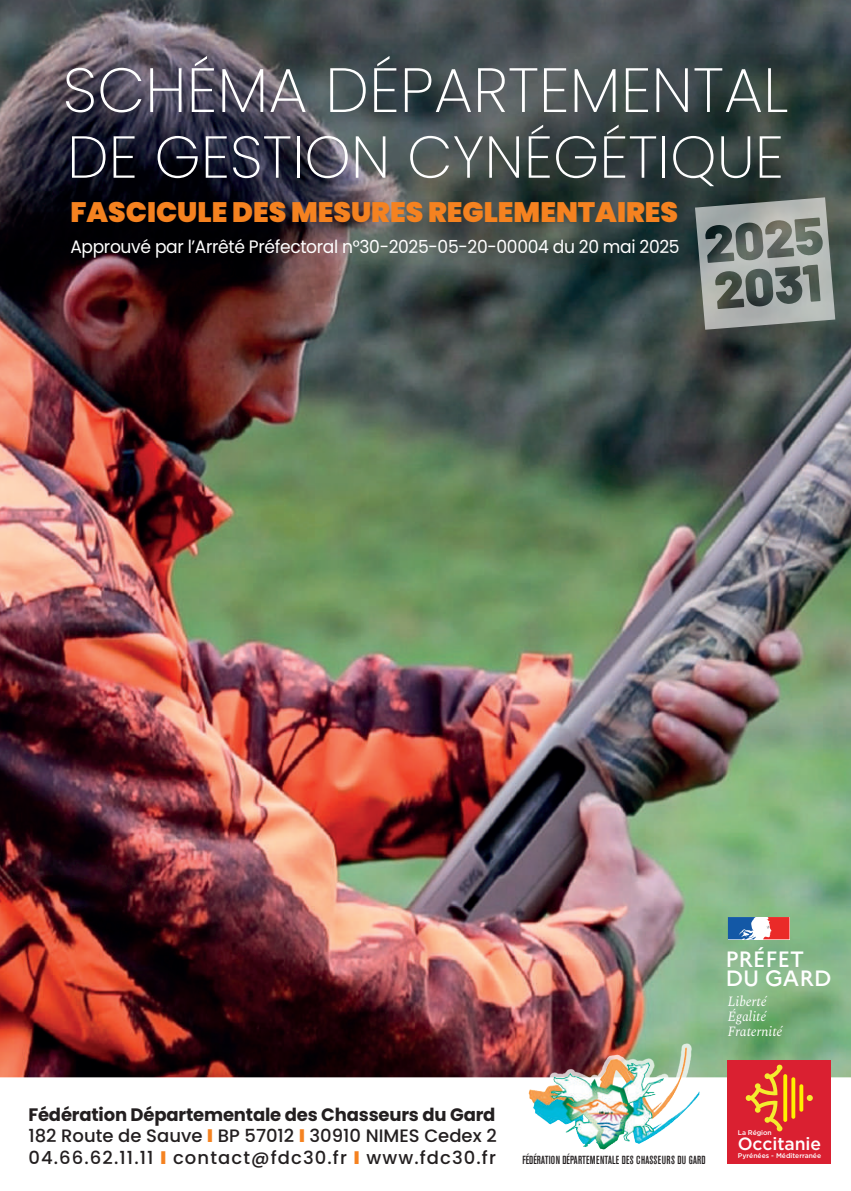
<style>
.page{position:relative;width:851px;height:1191px;background:#fff}
.page>*{position:absolute;margin:0;border:0;box-sizing:border-box;transform-origin:0 0}
.t1{font:200 62.4px "Poppins";color:#fff}
.t2{font:200 59px "Poppins";color:#fff}
.t3{font:900 28.2px "Poppins";color:#f58220}
.t4{font:500 22.2px/19.6px "Marianne";color:#fff}
.t5{font:500 18px/21.6px "Poppins";letter-spacing:.06em;color:#231f20;text-align:justify}
.t6{font:18px "Poppins";letter-spacing:-.02em;color:#fff;scale:.95 1}
.t7{font:500 17.8px "Gotham";letter-spacing:-.005em;color:#fff}
.t8{font:italic 14px/15.2px "Spectral";color:#fff;scale:.96 1}
.t9{font:500 condensed 11.6px "Akzidenz Grotesk BE";letter-spacing:.02em;color:#231f20}
.t10{font:500 6.8px "Gotham";color:#fff}
.s1{font-weight:700}
.s2{font-weight:900;color:#f58220}
</style>
<div class="page">
<img style="left:0;top:0;width:850px;height:1077px">
<svg style="left:694px;top:197px;width:141px;height:133px"></svg>
<div style="left:727px;top:1060px;width:103px;height:103px;background:#da2031"></div>
<svg style="left:745px;top:1064px;width:37px;height:67px"></svg>
<svg style="left:783px;top:1074px;width:4px;height:48px"></svg>
<svg style="left:791px;top:1077px;width:4px;height:41px"></svg>
<svg style="left:799px;top:1084px;width:4px;height:27px"></svg>
<svg style="left:806px;top:1095px;width:6px;height:6px"></svg>
<div style="left:727px;top:917px;width:62px;height:22px;background:#fff"></div>
<svg style="left:727px;top:917px;width:28px;height:22px"></svg>
<svg style="left:763px;top:917px;width:26px;height:22px"></svg>
<div style="left:524px;top:1043px;width:179px;height:110px;background:#fff;opacity:.75"></div>
<img style="left:644px;top:1047px;width:41px;height:64px">
<h1 class="t1" style="left:62px;top:54px;width:727px">SCHÉMA DÉPARTEMENTAL</h1>
<h2 class="t2" style="left:67px;top:123px;width:718px">DE GESTION CYNÉGÉTIQUE</h2>
<h3 class="t3" style="left:70px;top:196px;width:609px">FASCICULE DES MESURES REGLEMENTAIRES</h3>
<p class="t6" style="left:70px;top:236px;width:642px">Approuvé par l’Arrêté Préfectoral n°30-2025-05-20-00004 du 20 mai 2025</p>
<p class="t4" style="left:725px;top:947px;width:108px">PRÉFET<br>DU GARD</p>
<p class="t8" style="left:727px;top:993px;width:58px">Liberté<br>Égalité<br>Fraternité</p>
<p class="t5" style="left:28px;top:1103px;width:470px"><span class="s1">Fédération Départementale des Chasseurs du Gard </span>182 Route de Sauve <span class="s2">I</span> BP 57012 <span class="s2">I</span> 30910 NIMES Cedex 2<br>04.66.62.11.11 <span class="s2">I</span> contact@fdc30.fr <span class="s2">I</span> www.fdc30.fr</p>
<p class="t9" style="left:522px;top:1153px;width:185px">FÉDÉRATION DÉPARTEMENTALE DES CHASSEURS DU GARD</p>
<p class="t10" style="left:737px;top:1128px;width:35px">La Région</p>
<p class="t10" style="left:737px;top:1151px;width:85px">Pyrénées - Méditerranée</p>
<p class="t7" style="left:737px;top:1132px;width:85px">Occitanie</p>
</div>
